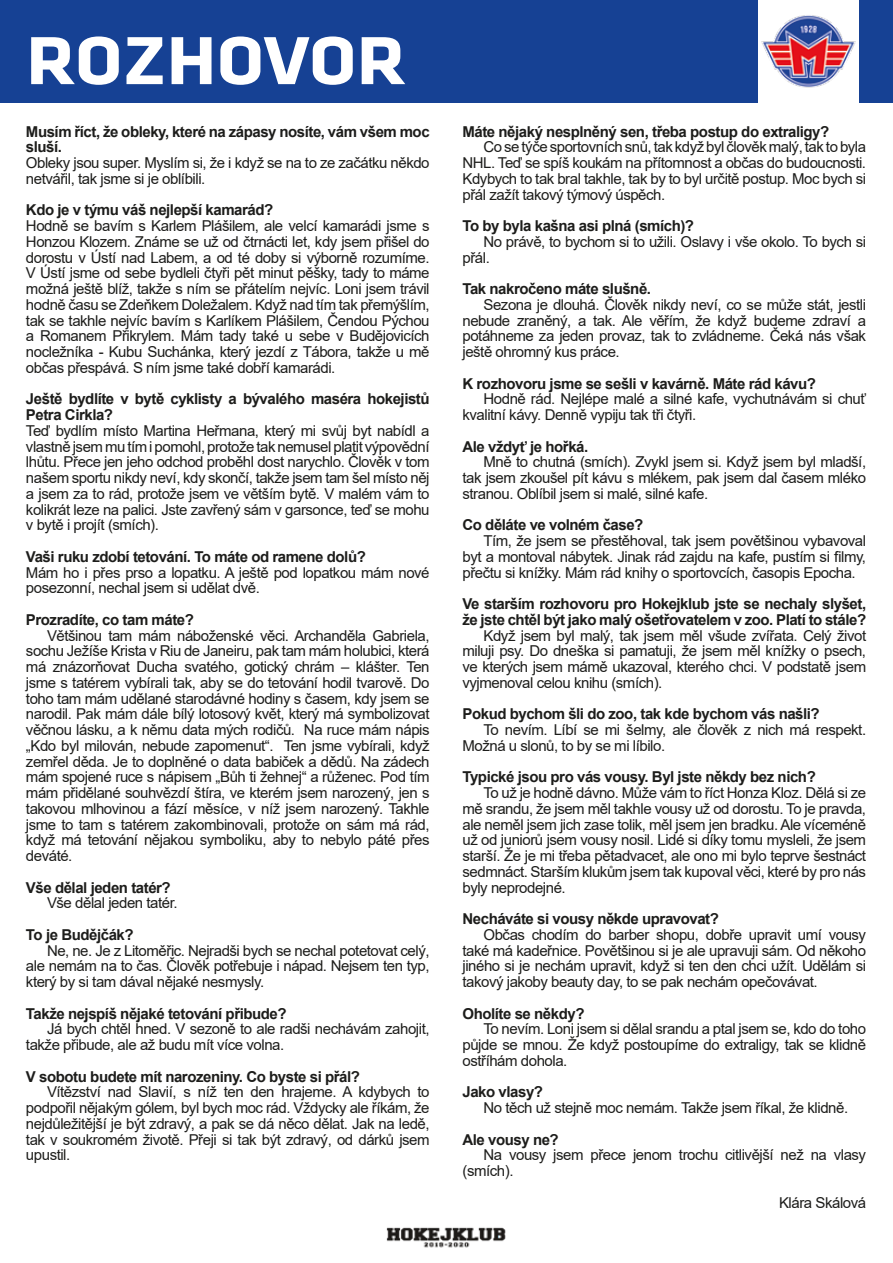
<style>
.page{position:relative;width:893px;height:1263px;background:#fff}
.page>*{position:absolute;margin:0;border:0;box-sizing:border-box;transform-origin:0 0}
.t1{font:700 70.5px "Klavika";color:#fff;scale:1.1 1}
.t2{font:15px/15.8px "Arial";letter-spacing:-.03em;color:#1d1d1b;text-align:justify}
.t3{font:700 15px/15.8px "Arial";letter-spacing:-.03em;color:#1d1d1b}
</style>
<div class="page">
<img style="left:386px;top:1227px;width:120px;height:21px">
<div style="left:0;top:0;width:757px;height:102px;background:#164194"></div>
<div style="left:859px;top:0;width:34px;height:102px;background:#164194"></div>
<img style="left:761px;top:15px;width:95px;height:73px">
<h1 class="t1" style="left:26px;top:22px;width:347px">ROZHOVOR</h1>
<p class="t3" style="left:26px;top:124px;width:405px">Musím říct, že obleky, které na zápasy nosíte, vám všem moc sluší.</p>
<p class="t2" style="left:26px;top:155px;width:405px">Obleky jsou super. Myslím si, že i když se na to ze začátku někdo netvářil, tak jsme si je oblíbili.</p>
<p class="t3" style="left:26px;top:202px;width:249px">Kdo je v týmu váš nejlepší kamarád?</p>
<p class="t2" style="left:26px;top:218px;width:405px">Hodně se bavím s Karlem Plášilem, ale velcí kamarádi jsme s Honzou Klozem. Známe se už od čtrnácti let, kdy jsem přišel do dorostu v Ústí nad Labem, a od té doby si výborně rozumíme.<br>V Ústí jsme od sebe bydleli čtyři pět minut pěšky, tady to máme možná ještě blíž, takže s ním se přátelím nejvíc. Loni jsem trávil hodně času se Zdeňkem Doležalem. Když nad tím tak přemýšlím, tak se takhle nejvíc bavím s Karlíkem Plášilem, Čendou Pýchou a Romanem Přikrylem. Mám tady také u sebe v Budějovicích nocležníka - Kubu Suchánka, který jezdí z Tábora, takže u mě občas přespává. S ním jsme také dobří kamarádi.</p>
<p class="t3" style="left:26px;top:391px;width:405px">Ještě bydlíte v bytě cyklisty a bývalého maséra hokejistů<br>Petra Cirkla?</p>
<p class="t2" style="left:26px;top:423px;width:405px">Teď bydlím místo Martina Heřmana, který mi svůj byt nabídl a vlastně jsem mu tím i pomohl, protože tak nemusel platit výpovědní lhůtu. Přece jen jeho odchod proběhl dost narychlo. Člověk v tom našem sportu nikdy neví, kdy skončí, takže jsem tam šel místo něj a jsem za to rád, protože jsem ve větším bytě. V malém vám to kolikrát leze na palici. Jste zavřený sám v garsonce, teď se mohu v bytě i projít (smích).</p>
<p class="t3" style="left:26px;top:549px;width:341px">Vaši ruku zdobí tetování. To máte od ramene dolů?</p>
<p class="t2" style="left:26px;top:564px;width:405px">Mám ho i přes prso a lopatku. A ještě pod lopatkou mám nové posezonní, nechal jsem si udělat dvě.</p>
<p class="t3" style="left:26px;top:612px;width:170px">Prozradíte, co tam máte?</p>
<p class="t2" style="left:26px;top:627px;width:405px;text-indent:21px">Většinou tam mám náboženské věci. Archanděla Gabriela, sochu Ježíše Krista v Riu de Janeiru, pak tam mám holubici, která má znázorňovat Ducha svatého, gotický chrám – klášter. Ten jsme s tatérem vybírali tak, aby se do tetování hodil tvarově. Do toho tam mám udělané starodávné hodiny s časem, kdy jsem se narodil. Pak mám dále bílý lotosový květ, který má symbolizovat věčnou lásku, a k němu data mých rodičů. Na ruce mám nápis „Kdo byl milován, nebude zapomenut“. Ten jsme vybírali, když zemřel děda. Je to doplněné o data babiček a dědů. Na zádech mám spojené ruce s nápisem „Bůh ti žehnej“ a růženec. Pod tím mám přidělané souhvězdí štíra, ve kterém jsem narozený, jen s takovou mlhovinou a fází měsíce, v níž jsem narozený. Takhle jsme to tam s tatérem zakombinovali, protože on sám má rád, když má tetování nějakou symboliku, aby to nebylo páté přes deváté.</p>
<p class="t3" style="left:26px;top:880px;width:146px">Vše dělal jeden tatér?</p>
<p class="t2" style="left:47px;top:895px;width:132px">Vše dělal jeden tatér.</p>
<p class="t3" style="left:26px;top:927px;width:109px">To je Budějčák?</p>
<p class="t2" style="left:26px;top:942px;width:405px;text-indent:21px">Ne, ne. Je z Litoměřic. Nejradši bych se nechal potetovat celý, ale nemám na to čas. Člověk potřebuje i nápad. Nejsem ten typ, který by si tam dával nějaké nesmysly.</p>
<p class="t3" style="left:26px;top:1006px;width:262px">Takže nejspíš nějaké tetování přibude?</p>
<p class="t2" style="left:26px;top:1021px;width:405px;text-indent:21px">Já bych chtěl hned. V sezoně to ale radši nechávám zahojit, takže přibude, ale až budu mít více volna.</p>
<p class="t3" style="left:26px;top:1069px;width:336px">V sobotu budete mít narozeniny. Co byste si přál?</p>
<p class="t2" style="left:26px;top:1084px;width:405px;text-indent:21px">Vítězství nad Slavií, s níž ten den hrajeme. A kdybych to podpořil nějakým gólem, byl bych moc rád. Vždycky ale říkám, že nejdůležitější je být zdravý, a pak se dá něco dělat. Jak na ledě, tak v soukromém životě. Přeji si tak být zdravý, od dárků jsem upustil.</p>
<p class="t3" style="left:462px;top:124px;width:368px">Máte nějaký nesplněný sen, třeba postup do extraligy?</p>
<p class="t2" style="left:462px;top:139px;width:405px;text-indent:21px">Co se týče sportovních snů, tak když byl člověk malý, tak to byla NHL. Teď se spíš koukám na přítomnost a občas do budoucnosti.<br>Kdybych to tak bral takhle, tak by to byl určitě postup. Moc bych si přál zažít takový týmový úspěch.</p>
<p class="t3" style="left:462px;top:218px;width:233px">To by byla kašna asi plná (smích)?</p>
<p class="t2" style="left:462px;top:234px;width:405px;text-indent:21px">No právě, to bychom si to užili. Oslavy i vše okolo. To bych si přál.</p>
<p class="t3" style="left:462px;top:281px;width:190px">Tak nakročeno máte slušně.</p>
<p class="t2" style="left:462px;top:297px;width:405px;text-indent:21px">Sezona je dlouhá. Člověk nikdy neví, co se může stát, jestli nebude zraněný, a tak. Ale věřím, že když budeme zdraví a potáhneme za jeden provaz, tak to zvládneme. Čeká nás však ještě ohromný kus práce.</p>
<p class="t3" style="left:462px;top:376px;width:355px">K rozhovoru jsme se sešli v kavárně. Máte rád kávu?</p>
<p class="t2" style="left:462px;top:391px;width:405px;text-indent:21px">Hodně rád. Nejlépe malé a silné kafe, vychutnávám si chuť kvalitní kávy. Denně vypiju tak tři čtyři.</p>
<p class="t3" style="left:462px;top:439px;width:127px">Ale vždyť je hořká.</p>
<p class="t2" style="left:462px;top:454px;width:405px;text-indent:21px">Mně to chutná (smích). Zvykl jsem si. Když jsem byl mladší, tak jsem zkoušel pít kávu s mlékem, pak jsem dal časem mléko stranou. Oblíbil jsem si malé, silné kafe.</p>
<p class="t3" style="left:462px;top:517px;width:182px">Co děláte ve volném čase?</p>
<p class="t2" style="left:462px;top:533px;width:405px;text-indent:21px">Tím, že jsem se přestěhoval, tak jsem povětšinou vybavoval byt a montoval nábytek. Jinak rád zajdu na kafe, pustím si filmy, přečtu si knížky. Mám rád knihy o sportovcích, časopis Epocha.</p>
<p class="t3" style="left:462px;top:596px;width:405px">Ve starším rozhovoru pro Hokejklub jste se nechaly slyšet, že jste chtěl být jako malý ošetřovatelem v zoo. Platí to stále?</p>
<p class="t2" style="left:462px;top:627px;width:405px;text-indent:21px">Když jsem byl malý, tak jsem měl všude zvířata. Celý život miluji psy. Do dneška si pamatuji, že jsem měl knížky o psech, ve kterých jsem mámě ukazoval, kterého chci. V podstatě jsem vyjmenoval celou knihu (smích).</p>
<p class="t3" style="left:462px;top:706px;width:359px">Pokud bychom šli do zoo, tak kde bychom vás našli?</p>
<p class="t2" style="left:462px;top:722px;width:405px;text-indent:21px">To nevím. Líbí se mi šelmy, ale člověk z nich má respekt.<br>Možná u slonů, to by se mi líbilo.</p>
<p class="t3" style="left:462px;top:769px;width:355px">Typické jsou pro vás vousy. Byl jste někdy bez nich?</p>
<p class="t2" style="left:462px;top:785px;width:405px;text-indent:21px">To už je hodně dávno. Může vám to říct Honza Kloz. Dělá si ze mě srandu, že jsem měl takhle vousy už od dorostu. To je pravda, ale neměl jsem jich zase tolik, měl jsem jen bradku. Ale víceméně už od juniorů jsem vousy nosil. Lidé si díky tomu mysleli, že jsem starší. Že je mi třeba pětadvacet, ale ono mi bylo teprve šestnáct sedmnáct. Starším klukům jsem tak kupoval věci, které by pro nás byly neprodejné.</p>
<p class="t3" style="left:462px;top:911px;width:258px">Necháváte si vousy někde upravovat?</p>
<p class="t2" style="left:462px;top:927px;width:405px;text-indent:21px">Občas chodím do barber shopu, dobře upravit umí vousy také má kadeřnice. Povětšinou si je ale upravuji sám. Od někoho jiného si je nechám upravit, když si ten den chci užít. Udělám si takový jakoby beauty day, to se pak nechám opečovávat.</p>
<p class="t3" style="left:462px;top:1006px;width:124px">Oholíte se někdy?</p>
<p class="t2" style="left:462px;top:1021px;width:405px;text-indent:21px">To nevím. Loni jsem si dělal srandu a ptal jsem se, kdo do toho půjde se mnou. Že když postoupíme do extraligy, tak se klidně ostříhám dohola.</p>
<p class="t3" style="left:462px;top:1084px;width:82px">Jako vlasy?</p>
<p class="t2" style="left:483px;top:1100px;width:366px">No těch už stejně moc nemám. Takže jsem říkal, že klidně.</p>
<p class="t3" style="left:462px;top:1132px;width:98px">Ale vousy ne?</p>
<p class="t2" style="left:462px;top:1147px;width:405px;text-indent:21px">Na vousy jsem přece jenom trochu citlivější než na vlasy (smích).</p>
<p class="t2" style="left:779px;top:1194px;width:89px">Klára Skálová</p>
</div>
